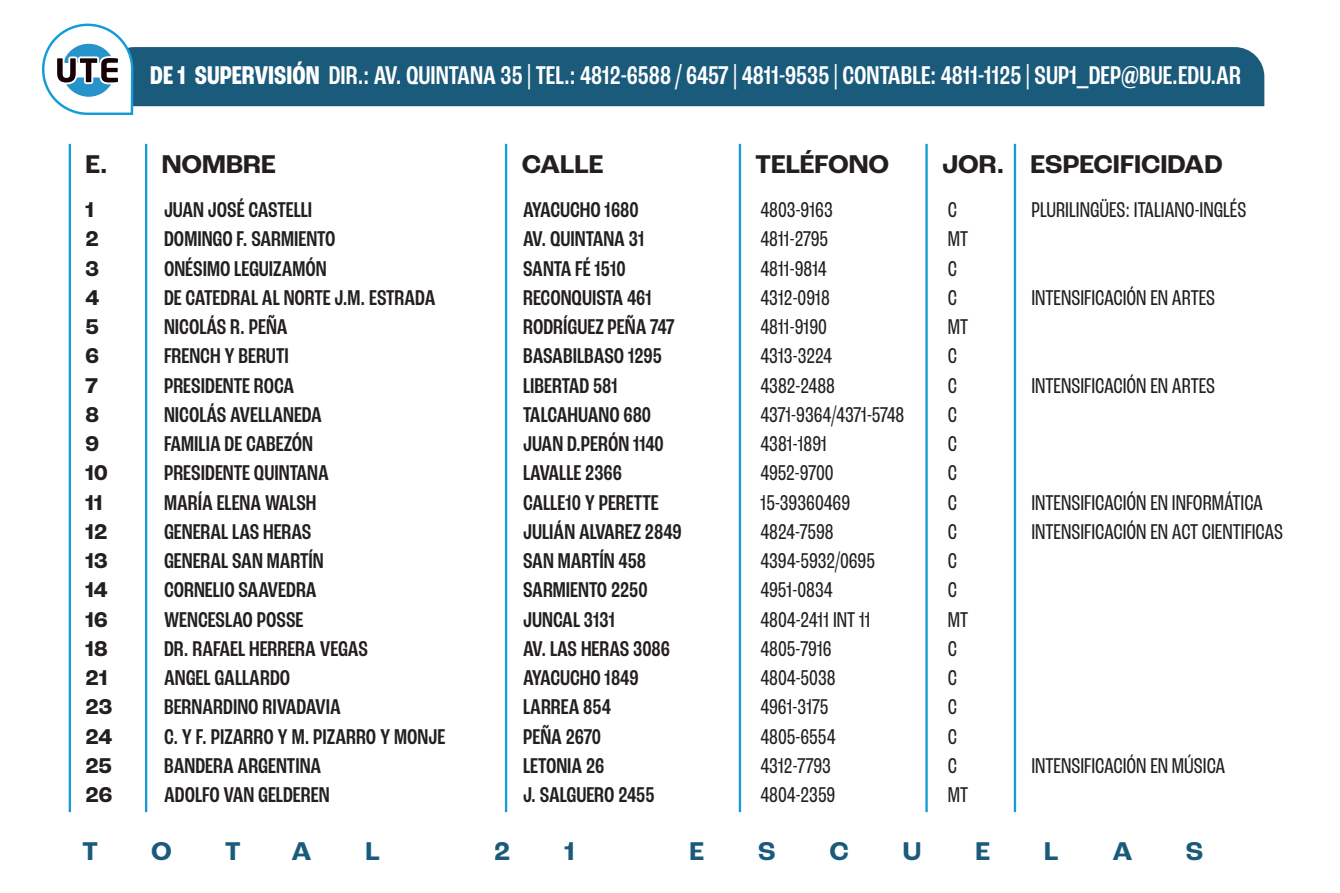
<style>
.page{position:relative;width:1340px;height:893px;background:#fff}
.page>*{position:absolute;margin:0;border:0;box-sizing:border-box;transform-origin:0 0}
.t1{font:500 condensed 27px "Roc Grotesk";color:#fff}
.t2{font:700 27px "Roc Grotesk";color:#231f20}
.t3{font:700 27px "Roc Grotesk";color:#1a5a7b}
.t4{font:700 condensed 27px "Roc Grotesk";color:#fff}
.t5{font:500 condensed 22.5px/29.2px "Roc Grotesk";color:#231f20}
.t6{font:condensed 22.5px/29.2px "Roc Grotesk";color:#231f20}
.t7{font:700 22.5px/29.2px "Roc Grotesk";color:#231f20}
.s1{font-weight:700}
</style>
<div class="page">
<hr style="left:69px;top:144px;width:2px;height:668px;background:#149cd8">
<hr style="left:145px;top:144px;width:2px;height:668px;background:#149cd8">
<hr style="left:505px;top:144px;width:2px;height:668px;background:#149cd8">
<hr style="left:738px;top:144px;width:3px;height:668px;background:#149cd8">
<hr style="left:925px;top:144px;width:2px;height:668px;background:#149cd8">
<hr style="left:1013px;top:144px;width:3px;height:668px;background:#149cd8">
<div style="left:135px;top:47px;width:1129px;height:59px;background:#1a5a7b"></div>
<svg style="left:42px;top:23px;width:93px;height:92px"></svg>
<p class="t4" style="left:150px;top:59px;width:171px">DE 1 SUPERVISIÓN</p>
<p class="t1" style="left:150px;top:59px;width:1092px"><span class="s1">ADULTOS PRIMARIA</span> DIR.: AV. QUINTANA 35 | TEL.: 4812-6588 / 6457 | 4811-9535 | CONTABLE: 4811-1125 | SUP1_DEP@BUE.EDU.AR</p>
<p class="t2" style="left:162px;top:147px;width:115px">NOMBRE</p>
<p class="t2" style="left:521px;top:147px;width:83px">CALLE</p>
<p class="t2" style="left:755px;top:147px;width:135px">TELÉFONO</p>
<p class="t2" style="left:942px;top:147px;width:282px">JOR. ESPECIFICIDAD</p>
<p class="t2" style="left:85px;top:147px;width:24px">E.</p>
<p class="t7" style="left:85px;top:195px;width:29px">1<br>2<br>3<br>4<br>5<br>6<br>7<br>8<br>9<br>10<br>11<br>12<br>13<br>14<br>16<br>18<br>21<br>23<br>24<br>25<br>26</p>
<p class="t5" style="left:164px;top:195px;width:283px">JUAN JOSÉ CASTELLI<br>DOMINGO F. SARMIENTO<br>ONÉSIMO LEGUIZAMÓN<br>DE CATEDRAL AL NORTE J.M. ESTRADA<br>NICOLÁS R. PEÑA<br>FRENCH Y BERUTI<br>PRESIDENTE ROCA<br>NICOLÁS AVELLANEDA<br>FAMILIA DE CABEZÓN<br>PRESIDENTE QUINTANA<br>MARÍA ELENA WALSH<br>GENERAL LAS HERAS<br>GENERAL SAN MARTÍN<br>CORNELIO SAAVEDRA<br>WENCESLAO POSSE<br>DR. RAFAEL HERRERA VEGAS<br>ANGEL GALLARDO<br>BERNARDINO RIVADAVIA<br>C. Y F. PIZARRO Y M. PIZARRO Y MONJE<br>BANDERA ARGENTINA<br>ADOLFO VAN GELDEREN</p>
<p class="t5" style="left:523px;top:195px;width:160px">AYACUCHO 1680<br>AV. QUINTANA 31<br>SANTA FÉ 1510<br>RECONQUISTA 461<br>RODRÍGUEZ PEÑA 747<br>BASABILBASO 1295<br>LIBERTAD 581<br>TALCAHUANO 680<br>JUAN D.PERÓN 1140<br>LAVALLE 2366<br>CALLE10 Y PERETTE<br>JULIÁN ALVAREZ 2849<br>SAN MARTÍN 458<br>SARMIENTO 2250<br>JUNCAL 3131<br>AV. LAS HERAS 3086<br>AYACUCHO 1849<br>LARREA 854<br>PEÑA 2670<br>LETONIA 26<br>J. SALGUERO 2455</p>
<p class="t6" style="left:760px;top:195px;width:145px">4803-9163<br>4811-2795<br>4811-9814<br>4312-0918<br>4811-9190<br>4313-3224<br>4382-2488<br>4371-9364/4371-5748<br>4381-1891<br>4952-9700<br>15-39360469<br>4824-7598<br>4394-5932/0695<br>4951-0834<br>4804-2411 INT 11<br>4805-7916<br>4804-5038<br>4961-3175<br>4805-6554<br>4312-7793<br>4804-2359</p>
<p class="t6" style="left:947px;top:195px;width:22px">C<br>MT<br>C<br>C<br>MT<br>C<br>C<br>C<br>C<br>C<br>C<br>C<br>C<br>C<br>MT<br>C<br>C<br>C<br>C<br>C<br>MT</p>
<p class="t6" style="left:1031px;top:195px;width:216px">PLURILINGÜES: ITALIANO-INGLÉS</p>
<p class="t6" style="left:1031px;top:283px;width:185px">INTENSIFICACIÓN EN ARTES</p>
<p class="t6" style="left:1031px;top:371px;width:185px">INTENSIFICACIÓN EN ARTES</p>
<p class="t6" style="left:1031px;top:488px;width:253px">INTENSIFICACIÓN EN INFORMÁTICA<br>INTENSIFICACIÓN EN ACT CIENTIFICAS</p>
<p class="t6" style="left:1031px;top:751px;width:195px">INTENSIFICACIÓN EN MÚSICA</p>
<p class="t3" style="left:83px;top:834px;width:17px">T</p>
<p class="t3" style="left:151px;top:834px;width:22px">O</p>
<p class="t3" style="left:225px;top:834px;width:17px">T</p>
<p class="t3" style="left:291px;top:834px;width:22px">A</p>
<p class="t3" style="left:365px;top:834px;width:16px">L</p>
<p class="t3" style="left:494px;top:834px;width:18px">2</p>
<p class="t3" style="left:564px;top:834px;width:12px">1</p>
<p class="t3" style="left:689px;top:834px;width:16px">E</p>
<p class="t3" style="left:758px;top:834px;width:19px">S</p>
<p class="t3" style="left:829px;top:834px;width:21px">C</p>
<p class="t3" style="left:903px;top:834px;width:20px">U</p>
<p class="t3" style="left:975px;top:834px;width:16px">E</p>
<p class="t3" style="left:1044px;top:834px;width:16px">L</p>
<p class="t3" style="left:1112px;top:834px;width:22px">A</p>
<p class="t3" style="left:1185px;top:834px;width:19px">S</p>
</div>
